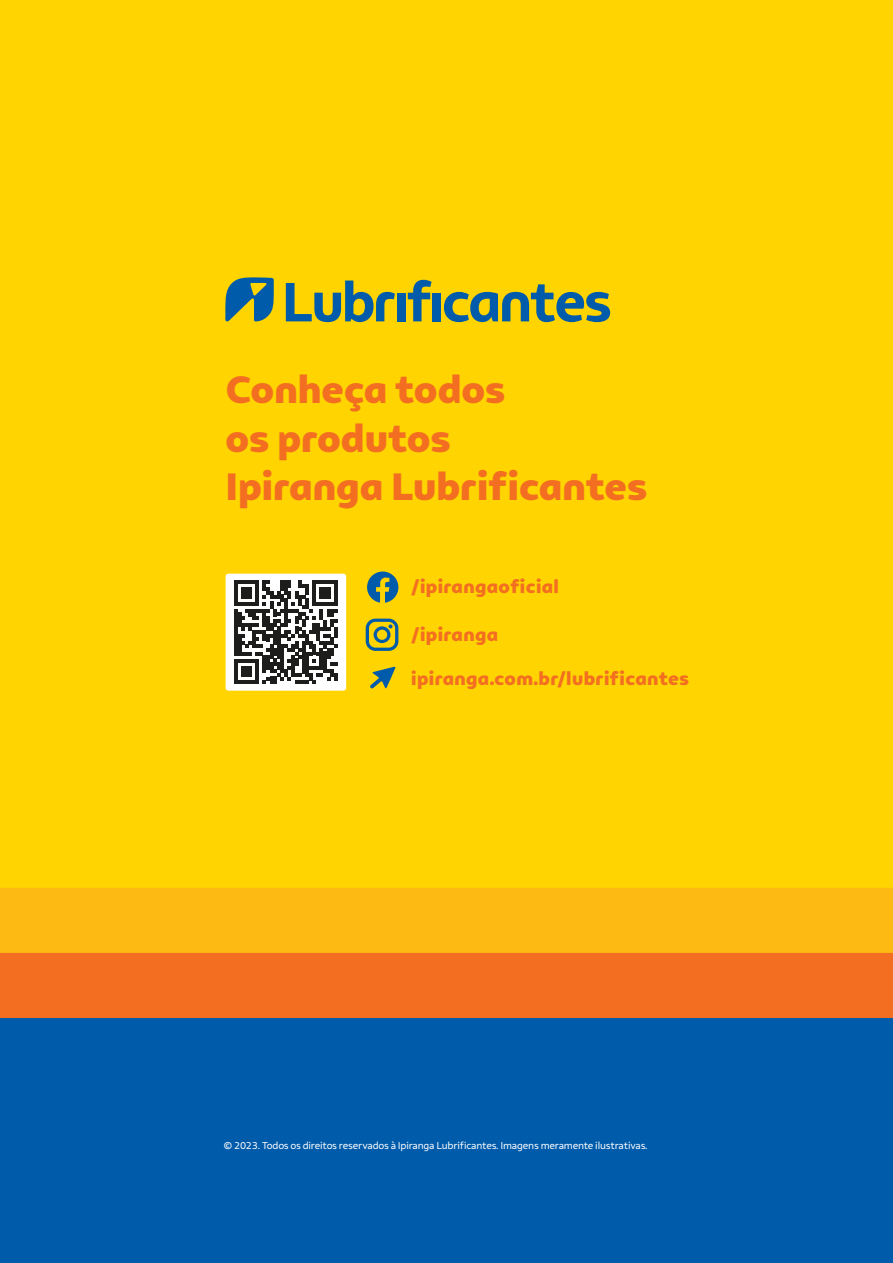
<style>
.page{position:relative;width:893px;height:1263px;background:#ffd400}
.page>*{position:absolute;margin:0;border:0;box-sizing:border-box;transform-origin:0 0}
.t1{font:800 40.5px/48.6px "Ipiranga Titulos";color:#f36e21}
.t2{font:800 19.5px "Ipiranga Titulos";letter-spacing:.02em;color:#f36e21}
.t3{font:10.5px "Ipiranga Textos";letter-spacing:-.02em;color:#fff}
</style>
<div class="page">
<div style="left:0;top:888px;width:893px;height:65px;background:#fdba12"></div>
<div style="left:0;top:953px;width:893px;height:65px;background:#f36e21"></div>
<div style="left:0;top:1018px;width:893px;height:245px;background:#005baa"></div>
<svg style="left:225px;top:277px;width:49px;height:44px"></svg>
<svg style="left:286px;top:281px;width:109px;height:41px"></svg>
<div style="left:397px;top:293px;width:8px;height:28px;background:#005baa"></div>
<svg style="left:408px;top:280px;width:24px;height:41px"></svg>
<div style="left:433px;top:293px;width:8px;height:28px;background:#005baa"></div>
<svg style="left:444px;top:284px;width:166px;height:38px"></svg>
<svg style="left:366px;top:619px;width:32px;height:32px"></svg>
<svg style="left:367px;top:571px;width:31px;height:32px"></svg>
<svg style="left:370px;top:667px;width:25px;height:21px"></svg>
<svg style="left:225px;top:574px;width:121px;height:117px;background:#989895"></svg>
<h1 class="t1" style="left:225px;top:364px;width:424px">Conheça todos<br>os produtos<br>Ipiranga Lubrificantes</h1>
<h2 class="t2" style="left:411px;top:575px;width:149px">/ipirangaoficial</h2>
<h2 class="t2" style="left:411px;top:622px;width:88px">/ipiranga</h2>
<h2 class="t2" style="left:411px;top:667px;width:279px">ipiranga.com.br/lubrificantes</h2>
<p class="t3" style="left:224px;top:1139px;width:425px">© 2023. Todos os direitos reservados à Ipiranga Lubrificantes. Imagens meramente ilustrativas.</p>
</div>
